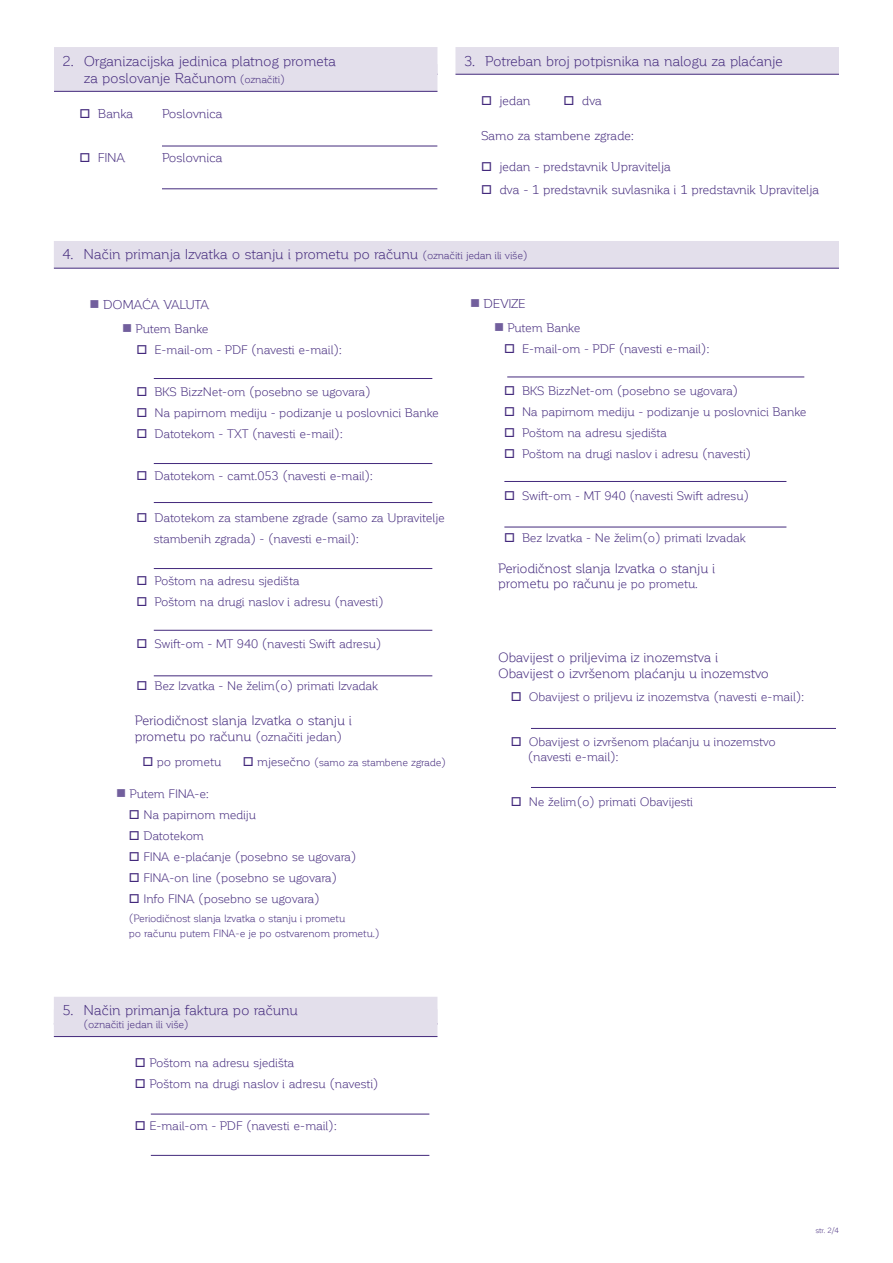
<style>
.page{position:relative;width:893px;height:1263px;background:#fff}
.page>*{position:absolute;margin:0;border:0;box-sizing:border-box;transform-origin:0 0}
.t1{font:14.25px/17.1px "Corporative TA Bfor BKS";letter-spacing:-.025em;color:#43297c}
.t2{font:13.5px/16.5px "Corporative TA Bfor BKS";letter-spacing:-.025em;color:#43297c}
.t3{font:12.75px "Corporative TA Bfor BKS";letter-spacing:-.025em;color:#43297c}
.t4{font:12.3px/21px "Corporative TA Bfor BKS";letter-spacing:-.025em;color:#43297c}
.t5{font:10.5px/15px "Corporative TA Bfor BKS";letter-spacing:-.025em;color:#43297c}
.t6{font:7.5px "Corporative TA Bfor BKS";color:#43297c}
.s1{font-size:10.5px}
.s2{color:#725f9d}
.s3{font-size:12.3px}
</style>
<div class="page">
<div style="left:54px;top:241px;width:785px;height:27px;background:#e3dfeb"></div>
<hr style="left:54px;top:268px;width:785px;height:1px;background:#43297c">
<hr style="left:154px;top:378px;width:278px;height:1px;background:#43297c">
<hr style="left:154px;top:630px;width:278px;height:1px;background:#43297c">
<hr style="left:162px;top:146px;width:275px;height:1px;background:#43297c">
<hr style="left:162px;top:189px;width:275px;height:1px;background:#43297c">
<hr style="left:154px;top:463px;width:278px;height:1px;background:#43297c">
<hr style="left:154px;top:502px;width:278px;height:1px;background:#43297c">
<hr style="left:154px;top:675px;width:278px;height:1px;background:#43297c">
<hr style="left:154px;top:568px;width:278px;height:1px;background:#43297c">
<hr style="left:531px;top:728px;width:305px;height:1px;background:#43297c">
<hr style="left:531px;top:787px;width:305px;height:1px;background:#43297c">
<hr style="left:507px;top:377px;width:297px;height:1px;background:#43297c">
<hr style="left:504px;top:481px;width:282px;height:1px;background:#43297c">
<hr style="left:504px;top:527px;width:282px;height:1px;background:#43297c">
<hr style="left:151px;top:1114px;width:278px;height:1px;background:#43297c">
<hr style="left:151px;top:1155px;width:278px;height:1px;background:#43297c">
<div style="left:54px;top:997px;width:383px;height:27px;background:#e3dfeb"></div>
<div style="left:54px;top:1009px;width:383px;height:27px;background:#e3dfeb"></div>
<hr style="left:54px;top:1036px;width:383px;height:1px;background:#43297c">
<div style="left:54px;top:47px;width:383px;height:27px;background:#e3dfeb"></div>
<div style="left:54px;top:64px;width:383px;height:27px;background:#e3dfeb"></div>
<hr style="left:54px;top:91px;width:383px;height:1px;background:#43297c">
<div style="left:455px;top:47px;width:384px;height:27px;background:#e3dfeb"></div>
<hr style="left:455px;top:74px;width:384px;height:1px;background:#43297c">
<p class="t1" style="left:84px;top:52px;width:254px;text-indent:-21px">2. Organizacijska jedinica platnog prometa za poslovanje Računom <span class="s1">(označiti)</span></p>
<p class="t3" style="left:80px;top:107px;width:55px">□ Banka</p>
<p class="t3" style="left:162px;top:107px;width:62px">Poslovnica</p>
<p class="t3" style="left:80px;top:150px;width:47px">□ FINA</p>
<p class="t3" style="left:162px;top:150px;width:62px">Poslovnica</p>
<p class="t1" style="left:464px;top:52px;width:321px">3. Potreban broj potpisnika na nalogu za plaćanje</p>
<p class="t3" style="left:481px;top:94px;width:51px">□ jedan</p>
<p class="t3" style="left:563px;top:94px;width:40px">□ dva</p>
<p class="t3" style="left:481px;top:129px;width:154px">Samo za stambene zgrade:</p>
<p class="t3" style="left:481px;top:160px;width:191px">□ jedan - predstavnik Upravitelja</p>
<p class="t3" style="left:481px;top:183px;width:340px">□ dva - 1 predstavnik suvlasnika i 1 predstavnik Upravitelja</p>
<p class="t1" style="left:62px;top:246px;width:467px">4. Način primanja Izvatka o stanju i prometu po računu <span class="s1">(označiti jedan ili više)</span></p>
<p class="t3" style="left:90px;top:297px;width:121px"><span class="s2">■</span> DOMAĆA VALUTA</p>
<p class="t4" style="left:122px;top:318px;width:88px"><span class="s2">■</span> Putem Banke</p>
<p class="t4" style="left:136px;top:339px;width:207px">□ E-mail-om - PDF (navesti e-mail):</p>
<p class="t4" style="left:136px;top:381px;width:236px">□ BKS BizzNet-om (posebno se ugovara)</p>
<p class="t4" style="left:136px;top:402px;width:304px">□ Na papirnom mediju - podizanje u poslovnici Banke</p>
<p class="t4" style="left:136px;top:423px;width:208px">□ Datotekom - TXT (navesti e-mail):</p>
<p class="t4" style="left:136px;top:465px;width:238px">□ Datotekom - camt.053 (navesti e-mail):</p>
<p class="t4" style="left:153px;top:507px;width:293px;text-indent:-17px">□ Datotekom za stambene zgrade (samo za Upravitelje stambenih zgrada) - (navesti e-mail):</p>
<p class="t4" style="left:136px;top:570px;width:165px">□ Poštom na adresu sjedišta</p>
<p class="t4" style="left:136px;top:591px;width:249px">□ Poštom na drugi naslov i adresu (navesti)</p>
<p class="t4" style="left:136px;top:633px;width:247px">□ Swift-om - MT 940 (navesti Swift adresu)</p>
<p class="t4" style="left:136px;top:675px;width:243px">□ Bez Izvatka - Ne želim(o) primati Izvadak</p>
<p class="t2" style="left:135px;top:712px;width:219px">Periodičnost slanja Izvatka o stanju i prometu po računu <span class="s3">(označiti jedan)</span></p>
<p class="t4" style="left:142px;top:752px;width:81px">□ po prometu</p>
<p class="t5" style="left:243px;top:755px;width:205px">□ <span class="s3">mjesečno</span> (samo za stambene zgrade)</p>
<p class="t4" style="left:116px;top:783px;width:94px"><span class="s2">■</span> Putem FINA-e:</p>
<p class="t4" style="left:129px;top:804px;width:129px">□ Na papirnom mediju</p>
<p class="t4" style="left:129px;top:825px;width:77px">□ Datotekom</p>
<p class="t4" style="left:129px;top:846px;width:229px">□ FINA e-plaćanje (posebno se ugovara)</p>
<p class="t4" style="left:129px;top:867px;width:210px">□ FINA-on line (posebno se ugovara)</p>
<p class="t4" style="left:129px;top:888px;width:193px">□ Info FINA (posebno se ugovara)</p>
<p class="t5" style="left:129px;top:911px;width:252px">(Periodičnost slanja Izvatka o stanju i prometu<br>po računu putem FINA-e je po ostvarenom prometu.)</p>
<p class="t3" style="left:470px;top:297px;width:57px"><span class="s2">■</span> DEVIZE</p>
<p class="t4" style="left:494px;top:317px;width:88px"><span class="s2">■</span> Putem Banke</p>
<p class="t4" style="left:504px;top:338px;width:207px">□ E-mail-om - PDF (navesti e-mail):</p>
<p class="t4" style="left:504px;top:380px;width:236px">□ BKS BizzNet-om (posebno se ugovara)</p>
<p class="t4" style="left:504px;top:401px;width:304px">□ Na papirnom mediju - podizanje u poslovnici Banke</p>
<p class="t4" style="left:504px;top:422px;width:165px">□ Poštom na adresu sjedišta</p>
<p class="t4" style="left:504px;top:443px;width:249px">□ Poštom na drugi naslov i adresu (navesti)</p>
<p class="t4" style="left:504px;top:485px;width:247px">□ Swift-om - MT 940 (navesti Swift adresu)</p>
<p class="t4" style="left:504px;top:527px;width:243px">□ Bez Izvatka - Ne želim(o) primati Izvadak</p>
<p class="t2" style="left:498px;top:561px;width:219px;line-height:15px">Periodičnost slanja Izvatka o stanju i prometu po računu <span class="s3">je po prometu.</span></p>
<p class="t2" style="left:498px;top:649px;width:273px">Obavijest o priljevima iz inozemstva i<br>Obavijest o izvršenom plaćanju u inozemstvo</p>
<p class="t4" style="left:511px;top:686px;width:295px">□ Obavijest o priljevu iz inozemstva (navesti e-mail):</p>
<p class="t4" style="left:528px;top:734px;width:250px;line-height:14.7px;text-indent:-17px">□ Obavijest o izvršenom plaćanju u inozemstvo (navesti e-mail):</p>
<p class="t4" style="left:511px;top:791px;width:184px">□ Ne želim(o) primati Obavijesti</p>
<p class="t1" style="left:62px;top:1002px;width:237px">5. Način primanja faktura po računu</p>
<p class="t5" style="left:84px;top:1017px;width:107px">(označiti jedan ili više)</p>
<p class="t4" style="left:135px;top:1052px;width:161px">□ Poštom na adresu sjedišta</p>
<p class="t4" style="left:135px;top:1073px;width:245px">□ Poštom na drugi naslov i adresu (navesti)</p>
<p class="t4" style="left:135px;top:1115px;width:203px">□ E-mail-om - PDF (navesti e-mail):</p>
<p class="t6" style="left:815px;top:1227px;width:25px">str. 2/4</p>
</div>
